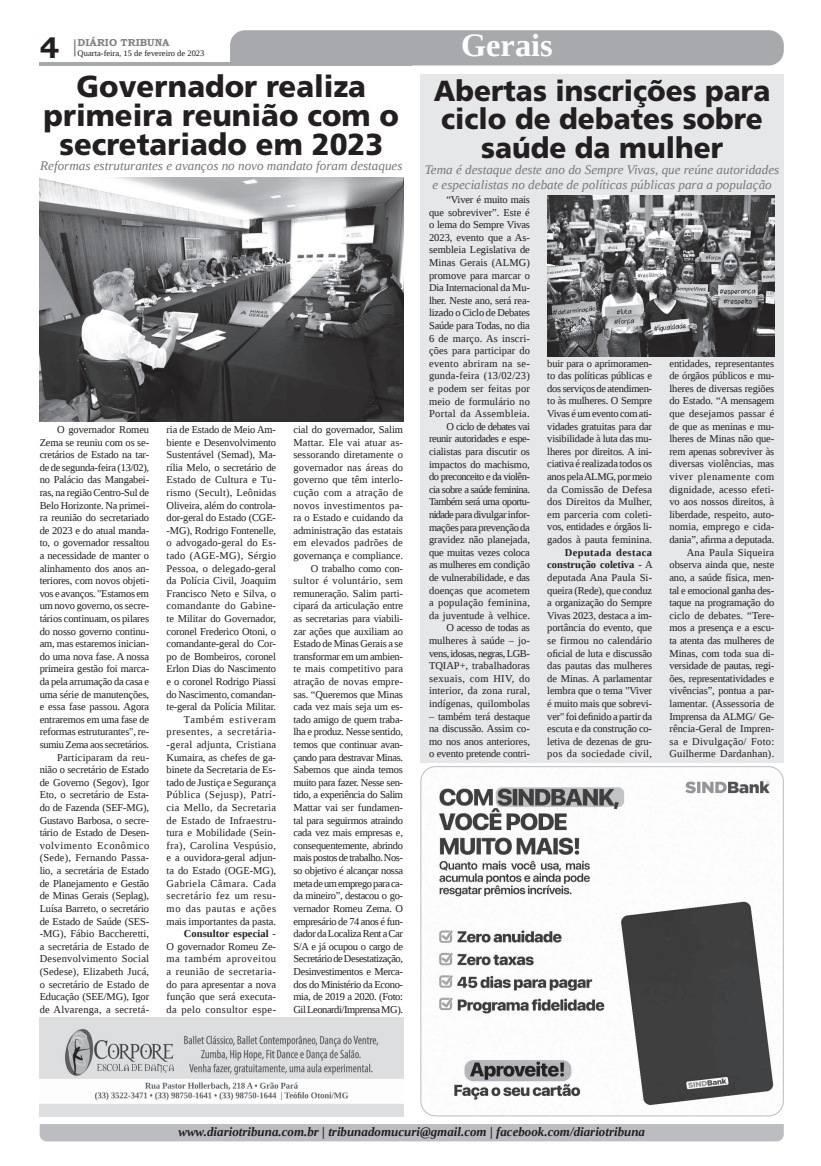
<style>
.page{position:relative;width:821px;height:1166px;background:#fff}
.page>*{position:absolute;margin:0;border:0;box-sizing:border-box;transform-origin:0 0}
.t1{font:700 32.38px "Liberation Serif";color:#fff}
.t2{font:900 30.36px/28.7px "Frutiger LT Std";color:#231f20;text-align:center;scale:.96 1}
.t3{font:700 29.31px "Bookman Old Style";color:#231f20}
.t4{font:900 29.05px/28.6px "Frutiger LT Std";color:#231f20;text-align:center;scale:.96 1}
.t5{font:italic 13.12px/14.9px "Liberation Serif";color:#76787b;text-align:center}
.t6{font:italic 700 12.95px "Liberation Serif";color:#231f20}
.t7{font:10.5px/12.6px "Liberation Serif";letter-spacing:-.015em;color:#231f20;text-align:right}
.t8{font:700 10.06px "Bookman Old Style";color:#808285}
.t9{font:8.4px "Liberation Serif";color:#231f20}
.s1{font-weight:700}
</style>
<div class="page">
<svg style="left:74px;top:39px;width:2px;height:17px"></svg>
<hr style="left:40px;top:62px;width:372px;height:3px;background:#a8a9ad">
<div style="left:230px;top:30px;width:554px;height:35px;background:#a8a9ad"></div>
<div style="left:40px;top:1124px;width:744px;height:17px;background:#bcbdc0"></div>
<img style="left:40px;top:1018px;width:363px;height:98px">
<div style="left:420px;top:74px;width:364px;height:688px;background:#e6e7e9"></div>
<img style="left:40px;top:178px;width:363px;height:244px">
<img style="left:547px;top:196px;width:227px;height:161px">
<img style="left:422px;top:768px;width:362px;height:348px">
<div style="left:420px;top:766px;width:364px;height:350px;border:1px solid #bcbdc0;border-radius:15px"></div>
<h3 class="t3" style="left:40px;top:27px;width:21px">4</h3>
<p class="t8" style="left:78px;top:35px;width:93px">DIÁRIO TRIBUNA</p>
<p class="t9" style="left:78px;top:48px;width:128px">Quarta-feira, 15 de fevereiro de 2023</p>
<h2 class="t2" style="left:44px;top:72px;width:372px">Governador realiza primeira reunião com o secretariado em 2023</h2>
<p class="t5" style="left:40px;top:158px;width:364px">Reformas estruturantes e avanços no novo mandato foram destaques</p>
<p class="t7" style="left:40px;top:423px;width:111px">O governador Romeu<br>Zema se reuniu com os se&shy;cretários de Estado na tar&shy;de de segunda-feira (13/02), no Palácio das Mangabei&shy;ras, na região Centro-Sul de<br>Belo Horizonte. Na primei&shy;ra reunião do secretariado de 2023 e do atual manda&shy;to, o governador ressaltou a necessidade de manter o alinhamento dos anos an&shy;teriores, com novos objeti&shy;vos e avanços. "Estamos em um novo governo, os secre&shy;tários continuam, os pilares do nosso governo continu&shy;am, mas estaremos inician&shy;do uma nova fase. A nossa primeira gestão foi marca&shy;da pela arrumação da casa e uma série de manutenções, e essa fase passou. Agora entraremos em uma fase de reformas estruturantes", re&shy;sumiu Zema aos secretários.<br>Participaram da reu&shy;nião o secretário de Estado de Governo (Segov), Igor<br>Eto, o secretário de Esta&shy;do de Fazenda (SEF-MG),<br>Gustavo Barbosa, o secre&shy;tário de Estado de Desen&shy;volvimento Econômico (Sede), Fernando Passa&shy;lio, a secretária de Estado de Planejamento e Gestão de Minas Gerais (Seplag),<br>Luísa Barreto, o secretário de Estado de Saúde (SES--MG), Fábio Baccheretti, a secretária de Estado de<br>Desenvolvimento Social (Sedese), Elizabeth Jucá, o secretário de Estado de<br>Educação (SEE/MG), Igor de Alvarenga, a secretá-</p>
<p class="t7" style="left:167px;top:423px;width:111px">ria de Estado de Meio Am&shy;biente e Desenvolvimento<br>Sustentável (Semad), Ma&shy;rília Melo, o secretário de<br>Estado de Cultura e Tu&shy;rismo (Secult), Leônidas<br>Oliveira, além do controla&shy;dor-geral do Estado (CGE--MG), Rodrigo Fontenelle, o advogado-geral do Es&shy;tado (AGE-MG), Sérgio<br>Pessoa, o delegado-geral da Polícia Civil, Joaquim<br>Francisco Neto e Silva, o comandante do Gabine&shy;te Militar do Governador, coronel Frederico Otoni, o comandante-geral do Cor&shy;po de Bombeiros, coronel<br>Erlon Dias do Nascimento e o coronel Rodrigo Piassi do Nascimento, comandan&shy;te-geral da Polícia Militar.<br>Também estiveram presentes, a secretária--geral adjunta, Cristiana<br>Kumaira, as chefes de ga&shy;binete da Secretaria de Es&shy;tado de Justiça e Segurança<br>Pública (Sejusp), Patrí&shy;cia Mello, da Secretaria de Estado de Infraestru&shy;tura e Mobilidade (Sein&shy;fra), Carolina Vespúsio, e a ouvidora-geral adjun&shy;ta do Estado (OGE-MG),<br>Gabriela Câmara. Cada secretário fez um resu&shy;mo das pautas e ações mais importantes da pasta.<br><span class="s1">Consultor especial</span> -<br>O governador Romeu Ze&shy;ma também aproveitou a reunião de secretaria&shy;do para apresentar a nova função que será executa&shy;da pelo consultor espe-</p>
<p class="t7" style="left:293px;top:423px;width:111px">cial do governador, Salim<br>Mattar. Ele vai atuar as&shy;sessorando diretamente o governador nas áreas do governo que têm interlo&shy;cução com a atração de novos investimentos pa&shy;ra o Estado e cuidando da administração das estatais em elevados padrões de governança e compliance.<br>O trabalho como con&shy;sultor é voluntário, sem remuneração. Salim parti&shy;cipará da articulação entre as secretarias para viabili&shy;zar ações que auxiliam ao<br>Estado de Minas Gerais a se transformar em um ambien&shy;te mais competitivo para atração de novas empre&shy;sas. “Queremos que Minas cada vez mais seja um es&shy;tado amigo de quem traba&shy;lha e produz. Nesse sentido, temos que continuar avan&shy;çando para destravar Minas.<br>Sabemos que ainda temos muito para fazer. Nesse sen&shy;tido, a experiência do Salim<br>Mattar vai ser fundamen&shy;tal para seguirmos atraindo cada vez mais empresas e, consequentemente, abrindo mais postos de trabalho. Nos&shy;so objetivo é alcançar nossa meta de um emprego para ca&shy;da mineiro”, destacou o go&shy;vernador Romeu Zema. O empresário de 74 anos é fun&shy;dador da Localiza Rent a Car<br>S/A e já ocupou o cargo de<br>Secretário de Desestatização,<br>Desinvestimentos e Merca&shy;dos do Ministério da Econo&shy;mia, de 2019 a 2020. (Foto:<br>Gil Leonardi/Imprensa MG).</p>
<h1 class="t1" style="left:461px;top:24px;width:93px">Gerais</h1>
<h3 class="t4" style="left:434px;top:76px;width:352px">Abertas inscrições para ciclo de debates sobre saúde da mulher</h3>
<p class="t5" style="left:425px;top:162px;width:356px">Tema é destaque deste ano do Sempre Vivas, que reúne autoridades e especialistas no debate de políticas públicas para a população</p>
<p class="t7" style="left:429px;top:193px;width:102px">“Viver é muito mais que sobreviver”. Este é o lema do Sempre Vivas<br>2023, evento que a As&shy;sembleia Legislativa de<br>Minas Gerais (ALMG) promove para marcar o<br>Dia Internacional da Mu&shy;lher. Neste ano, será rea&shy;lizado o Ciclo de Debates<br>Saúde para Todas, no dia<br>6 de março. As inscri&shy;ções para participar do evento abriram na se&shy;gunda-feira (13/02/23) e podem ser feitas por meio de formulário no<br>Portal da Assembleia.<br>O ciclo de debates vai reunir autoridades e espe&shy;cialistas para discutir os impactos do machismo, do preconceito e da violên&shy;cia sobre a saúde feminina.<br>Também será uma oportu&shy;nidade para divulgar infor&shy;mações para prevenção da gravidez não planejada, que muitas vezes coloca as mulheres em condição de vulnerabilidade, e das doenças que acometem a população feminina, da juventude à velhice.<br>O acesso de todas as mulheres à saúde – jo&shy;vens, idosas, negras, LGB-<br>TQIAP+, trabalhadoras sexuais, com HIV, do interior, da zona rural, indígenas, quilombolas</p>
<p class="t7" style="left:429px;top:710px;width:102px;text-align:justify">– também terá destaque na discussão. Assim co&shy;mo nos anos anteriores, o evento pretende contri-</p>
<p class="t7" style="left:547px;top:357px;width:106px;text-align:justify">buir para o aprimoramen&shy;to das políticas públicas e dos serviços de atendimen&shy;to às mulheres. O Sempre Vivas é um evento com ati&shy;vidades gratuitas para dar visibilidade à luta das mu&shy;lheres por direitos. A ini&shy;ciativa é realizada todos os anos pela ALMG, por meio da Comissão de Defesa dos Direitos da Mulher, em parceria com coleti&shy;vos, entidades e órgãos li&shy;gados à pauta feminina.</p>
<p class="t7" style="left:547px;top:546px;width:107px;text-align:justify;text-indent:17px"><span class="s1">Deputada destaca construção coletiva</span> - A deputada Ana Paula Si&shy;queira (Rede), que conduz a organização do Sempre Vivas 2023, destaca a im&shy;portância do evento, que se firmou no calendário oficial de luta e discussão das pautas das mulheres de Minas. A parlamentar lembra que o tema "Viver é muito mais que sobrevi&shy;ver" foi definido a partir da escuta e da construção co&shy;letiva de dezenas de gru&shy;pos da sociedade civil,</p>
<p class="t7" style="left:669px;top:357px;width:106px">entidades, representantes de órgãos públicos e mu&shy;lheres de diversas regiões do Estado. “A mensagem que desejamos passar é de que as meninas e mu&shy;lheres de Minas não que&shy;rem apenas sobreviver às diversas violências, mas viver plenamente com dignidade, acesso efeti&shy;vo aos nossos direitos, à liberdade, respeito, auto&shy;nomia, emprego e cida&shy;dania”, afirma a deputada.<br>Ana Paula Siqueira observa ainda que, neste ano, a saúde física, men&shy;tal e emocional ganha des&shy;taque na programação do ciclo de debates. “Tere&shy;mos a presença e a escu&shy;ta atenta das mulheres de<br>Minas, com toda sua di&shy;versidade de pautas, regi&shy;ões, representatividades e vivências”, pontua a par&shy;lamentar. (Assessoria de<br>Imprensa da ALMG/ Ge&shy;rência-Geral de Impren&shy;sa e Divulgação/ Foto:<br>Guilherme Dardanhan).</p>
<p class="t6" style="left:178px;top:1123px;width:468px">www.diariotribuna.com.br | tribunadomucuri@gmail.com | facebook.com/diariotribuna</p>
</div>
